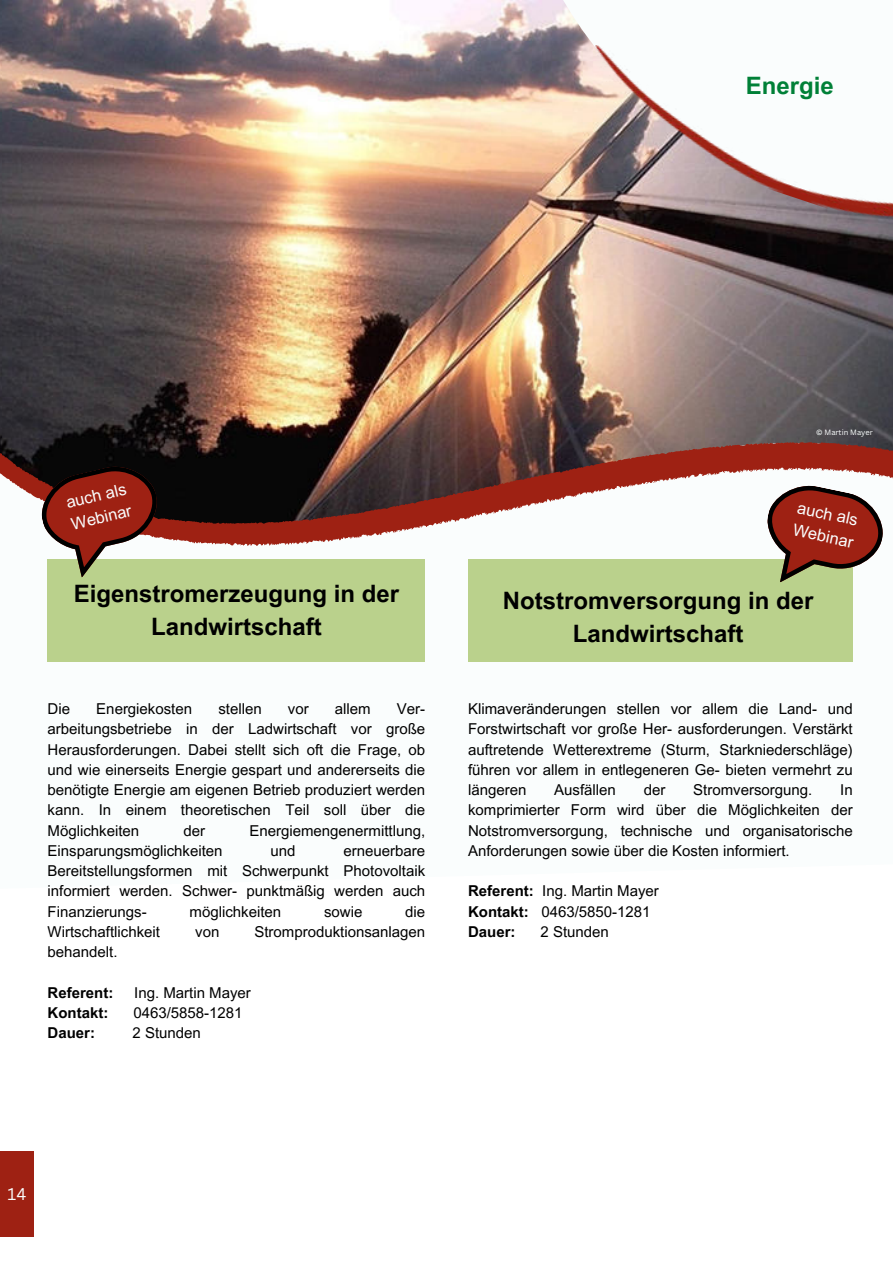
<style>
.page{position:relative;width:893px;height:1264px;background:#fff}
.page>*{position:absolute;margin:0;border:0;box-sizing:border-box;transform-origin:0 0}
.t1{font:700 24px/32.5px "Arial MT Pro";color:#000;text-align:center}
.t2{font:700 24px "Arial MT Pro";color:#008037}
.t3{font:16.5px/22.5px "Arial MT Pro";color:#fafdfd}
.t4{font:16.5px "Canva Sans";color:#fafdfd}
.t5{font:15px/20.2px "Arial MT Pro";color:#000;text-align:justify}
.t6{font:700 15px "Arial MT Pro";color:#000}
.t7{font:7.5px "Canva Sans";color:#fafdfd}
.s1{font-weight:700}
</style>
<div class="page">
<img style="left:0;top:0;width:504px;height:216px">
<img style="left:504px;top:0;width:89px;height:216px">
<img style="left:0;top:216px;width:892px;height:446px">
<div style="left:48px;top:559px;width:377px;height:102px;background:#bad18c"></div>
<svg style="left:38px;top:462px;width:122px;height:87px;background:#7b2e25"></svg>
<div style="left:0;top:1151px;width:34px;height:86px;background:#9e2113"></div>
<div style="left:468px;top:559px;width:384px;height:102px;background:#bad18c"></div>
<svg style="left:765px;top:482px;width:120px;height:90px"></svg>
<img style="left:569px;top:45px;width:323px;height:202px">
<h1 class="t2" style="left:745px;top:72px;width:89px">Energie</h1>
<p class="t3" style="left:64px;top:492px;width:63px;rotate:-13deg">auch als<br>Webinar</p>
<p class="t7" style="left:816px;top:427px;width:58px">© Martin Mayer</p>
<p class="t3" style="left:799px;top:497px;width:63px;rotate:12deg">auch als<br>Webinar</p>
<h1 class="t1" style="left:74px;top:578px;width:327px">Eigenstromerzeugung in der<br>Landwirtschaft</h1>
<h1 class="t1" style="left:503px;top:585px;width:312px">Notstromversorgung in der<br>Landwirtschaft</h1>
<p class="t5" style="left:48px;top:699px;width:379px;text-indent:349px">Ver&shy;arbeitungsbetriebe in der Ladwirtschaft vor große Herausforderungen. Dabei stellt sich oft die Frage, ob und wie einerseits Energie gespart und andererseits die benötigte Energie am eigenen Betrieb produziert werden kann. In einem theoretischen Teil soll über die Möglichkeiten</p>
<p class="t5" style="left:48px;top:699px;width:24px">Die</p>
<p class="t5" style="left:96px;top:699px;width:97px">Energiekosten</p>
<p class="t5" style="left:218px;top:699px;width:45px">stellen</p>
<p class="t5" style="left:288px;top:699px;width:22px">vor</p>
<p class="t5" style="left:335px;top:699px;width:37px">allem</p>
<p class="t5" style="left:183px;top:821px;width:23px">der</p>
<p class="t5" style="left:249px;top:821px;width:177px">Energiemengenermittlung,</p>
<p class="t5" style="left:48px;top:841px;width:176px">Einsparungsmöglichkeiten</p>
<p class="t5" style="left:270px;top:841px;width:26px">und</p>
<p class="t5" style="left:48px;top:841px;width:379px;text-indent:296px">erneuerbare Bereitstellungsformen mit Schwerpunkt Photovoltaik informiert werden. Schwer- punktmäßig werden auch Finanzierungs-</p>
<p class="t5" style="left:190px;top:902px;width:93px">möglichkeiten</p>
<p class="t5" style="left:324px;top:902px;width:40px">sowie</p>
<p class="t5" style="left:405px;top:902px;width:21px">die</p>
<p class="t5" style="left:48px;top:922px;width:114px">Wirtschaftlichkeit</p>
<p class="t5" style="left:195px;top:922px;width:26px">von</p>
<p class="t5" style="left:254px;top:922px;width:172px">Stromproduktionsanlagen</p>
<p class="t5" style="left:48px;top:942px;width:71px">behandelt.</p>
<p class="t6" style="left:48px;top:983px;width:67px">Referent:</p>
<p class="t5" style="left:134px;top:982px;width:118px">Ing. Martin Mayer</p>
<p class="t6" style="left:48px;top:1003px;width:62px">Kontakt:</p>
<p class="t5" style="left:133px;top:1003px;width:111px">0463/5858-1281</p>
<p class="t6" style="left:48px;top:1023px;width:49px">Dauer:</p>
<p class="t5" style="left:133px;top:1023px;width:70px">2 Stunden</p>
<p class="t5" style="left:468px;top:699px;width:386px">Klimaveränderungen stellen vor allem die Land- und Forstwirtschaft vor große Her- ausforderungen. Verstärkt auftretende Wetterextreme (Sturm, Starkniederschläge) führen vor allem in entlegeneren Ge- bieten vermehrt zu längeren</p>
<p class="t5" style="left:554px;top:780px;width:63px">Ausfällen</p>
<p class="t5" style="left:643px;top:780px;width:23px">der</p>
<p class="t5" style="left:693px;top:780px;width:121px">Stromversorgung.</p>
<p class="t5" style="left:468px;top:780px;width:386px;text-indent:372px">In komprimierter Form wird über die Möglichkeiten der Notstromversorgung, technische und organisatorische Anforderungen sowie über die Kosten informiert.</p>
<p class="t5" style="left:468px;top:881px;width:192px;text-align:left"><span class="s1">Referent:</span> Ing. Martin Mayer<br><span class="s1">Kontakt:</span> 0463/5850-1281<br><span class="s1">Dauer:</span></p>
<p class="t5" style="left:540px;top:922px;width:70px">2 Stunden</p>
<p class="t4" style="left:8px;top:1183px;width:20px">14</p>
</div>
